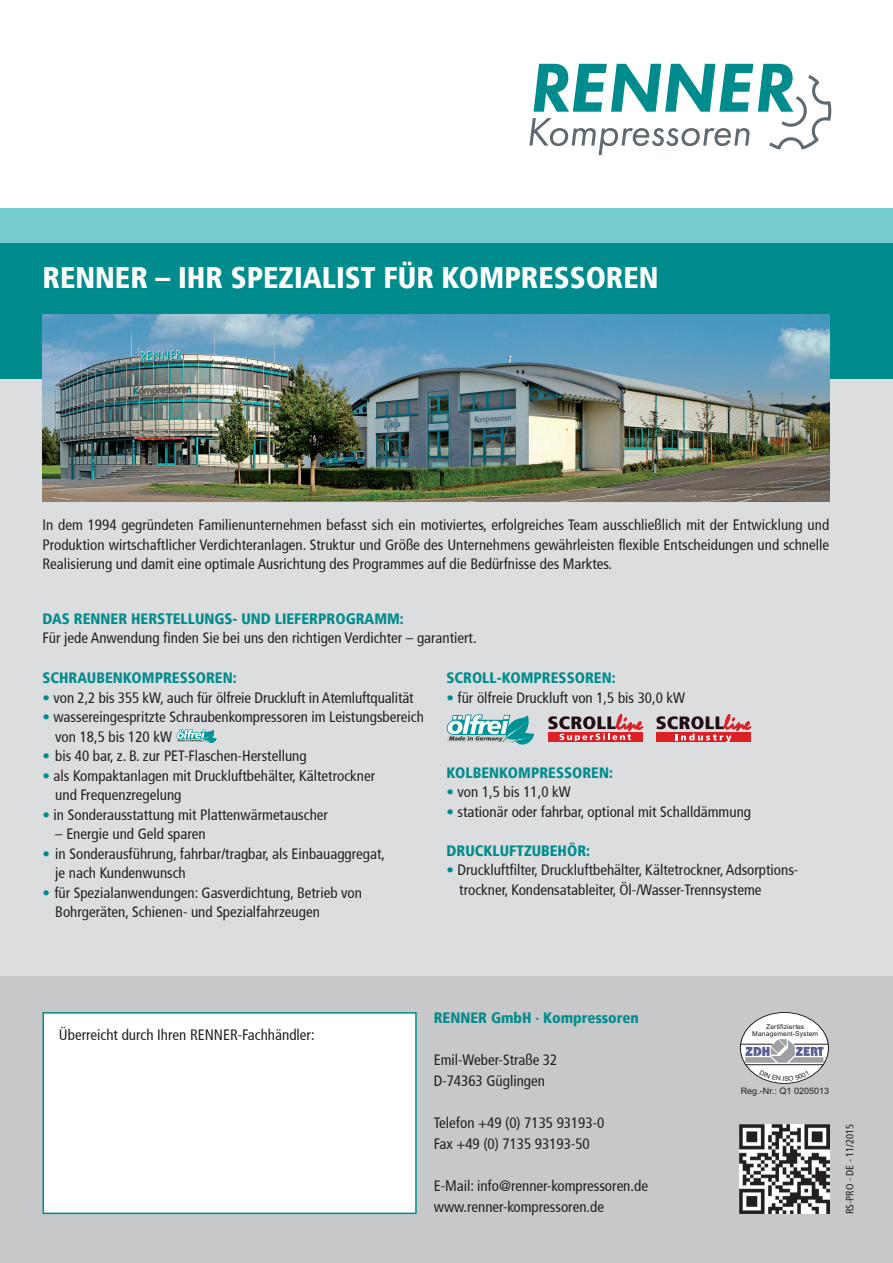
<style>
.page{position:relative;width:893px;height:1263px;background:#fff}
.page>*{position:absolute;margin:0;border:0;box-sizing:border-box;transform-origin:0 0}
.t1{font:900 condensed 29.7px "Frutiger";color:#fff}
.t2{font:condensed 15px/19.5px "Frutiger";color:#231f20}
.t3{font:900 condensed 15px "Frutiger";color:#008c8c}
.t4{font:condensed 10.5px "Frutiger";color:#231f20}
.t5{font:8.85px "Arial";color:#231f20}
.t6{font:6.6px/6.6px "Arial";letter-spacing:.015em;color:#231f20;text-align:center}
.s1{color:#008c8c}
</style>
<div class="page">
<div style="left:0;top:974px;width:893px;height:289px;background:#c7c8ca"></div>
<div style="left:43px;top:1012px;width:374px;height:202px;background:#fff;border:2px solid #008c8c"></div>
<div style="left:740px;top:1012px;width:88px;height:71px;background:#fff;border-radius:50%"></div>
<div style="left:740px;top:1012px;width:89px;height:72px;border:1px solid #231f20;border-radius:50%"></div>
<svg style="left:745px;top:1039px;width:78px;height:24px"></svg>
<hr style="left:741px;top:1044px;width:31px;height:1px;background:#231f20">
<hr style="left:794px;top:1044px;width:34px;height:1px;background:#231f20">
<hr style="left:746px;top:1064px;width:77px;height:1px;background:#231f20">
<img style="left:740px;top:1124px;width:89px;height:90px">
<div style="left:0;top:370px;width:893px;height:605px;background:#dcdddf"></div>
<div style="left:0;top:242px;width:893px;height:136px;background:#008c8c"></div>
<div style="left:0;top:208px;width:893px;height:34px;background:#77ccd0"></div>
<img style="left:43px;top:315px;width:786px;height:187px">
<svg style="left:176px;top:729px;width:41px;height:14px"></svg>
<svg style="left:548px;top:714px;width:95px;height:27px"></svg>
<svg style="left:446px;top:714px;width:88px;height:31px"></svg>
<svg style="left:529px;top:64px;width:302px;height:91px"></svg>
<svg style="left:656px;top:714px;width:95px;height:27px"></svg>
<svg style="left:759px;top:1076px;width:50px;height:5px"></svg>
<h1 class="t1" style="left:43px;top:260px;width:618px">RENNER – IHR SPEZIALIST FÜR KOMPRESSOREN</h1>
<p class="t2" style="left:43px;top:515px;width:788px;text-align:justify">In dem 1994 gegründeten Familienunternehmen befasst sich ein motiviertes, erfolgreiches Team ausschließlich mit der Entwicklung und Produktion wirtschaftlicher Verdichteranlagen. Struktur und Größe des Unternehmens gewährleisten flexible Entscheidungen und schnelle Realisierung und damit eine optimale Ausrichtung des Programmes auf die Bedürfnisse des Marktes.</p>
<p class="t3" style="left:43px;top:609px;width:363px">DAS RENNER HERSTELLUNGS- UND LIEFERPROGRAMM:</p>
<p class="t2" style="left:43px;top:628px;width:436px">Für jede Anwendung finden Sie bei uns den richtigen Verdichter – garantiert.</p>
<p class="t3" style="left:43px;top:669px;width:196px">SCHRAUBENKOMPRESSOREN:</p>
<p class="t2" style="left:43px;top:688px;width:373px"><span class="s1">•</span> von 2,2 bis 355 kW, auch für ölfreie Druckluft in Atemluftqualität</p>
<p class="t2" style="left:55px;top:707px;width:370px;text-indent:-13px"><span class="s1">•</span> wassereingespritzte Schraubenkompressoren im Leistungsbereich von 18,5 bis 120 kW</p>
<p class="t2" style="left:43px;top:746px;width:266px"><span class="s1">•</span> bis 40 bar, z. B. zur PET-Flaschen-Herstellung</p>
<p class="t2" style="left:55px;top:766px;width:321px;text-indent:-13px"><span class="s1">•</span> als Kompaktanlagen mit Druckluftbehälter, Kältetrockner und Frequenzregelung</p>
<p class="t2" style="left:43px;top:805px;width:287px"><span class="s1">•</span> in Sonderausstattung mit Plattenwärmetauscher</p>
<p class="t2" style="left:55px;top:824px;width:152px">– Energie und Geld sparen</p>
<p class="t2" style="left:55px;top:844px;width:331px;text-indent:-13px"><span class="s1">•</span> in Sonderausführung, fahrbar/tragbar, als Einbauaggregat, je nach Kundenwunsch</p>
<p class="t2" style="left:55px;top:883px;width:308px;text-indent:-13px"><span class="s1">•</span> für Spezialanwendungen: Gasverdichtung, Betrieb von<br>Bohrgeräten, Schienen- und Spezialfahrzeugen</p>
<p class="t3" style="left:446px;top:669px;width:171px">SCROLL-KOMPRESSOREN:</p>
<p class="t2" style="left:446px;top:688px;width:240px"><span class="s1">•</span> für ölfreie Druckluft von 1,5 bis 30,0 kW</p>
<p class="t3" style="left:446px;top:763px;width:168px">KOLBENKOMPRESSOREN:</p>
<p class="t2" style="left:446px;top:782px;width:126px"><span class="s1">•</span> von 1,5 bis 11,0 kW</p>
<p class="t2" style="left:446px;top:802px;width:306px"><span class="s1">•</span> stationär oder fahrbar, optional mit Schalldämmung</p>
<p class="t3" style="left:446px;top:841px;width:145px">DRUCKLUFTZUBEHÖR:</p>
<p class="t2" style="left:459px;top:860px;width:341px;text-indent:-13px"><span class="s1">•</span> Druckluftfilter, Druckluftbehälter, Kältetrockner, Adsorptions&shy;trockner, Kondensatableiter, Öl-/Wasser-Trennsysteme</p>
<p class="t2" style="left:59px;top:1025px;width:257px">Überreicht durch Ihren RENNER-Fachhändler:</p>
<p class="t3" style="left:434px;top:1009px;width:206px">RENNER GmbH ∙ Kompressoren</p>
<p class="t2" style="left:434px;top:1050px;width:125px;line-height:21px">Emil-Weber-Straße 32<br>D-74363 Güglingen</p>
<p class="t2" style="left:434px;top:1113px;width:172px;line-height:21px">Telefon +49 (0) 7135 93193-0<br>Fax +49 (0) 7135 93193-50</p>
<p class="t2" style="left:434px;top:1176px;width:216px;line-height:21px">E-Mail: info@renner-kompressoren.de www.renner-kompressoren.de</p>
<p class="t6" style="left:752px;top:1024px;width:67px">Zertifiziertes<br>Management-System</p>
<p class="t5" style="left:741px;top:1085px;width:90px">Reg.-Nr.: Q1 0205013</p>
<p class="t4" style="left:844px;top:1214px;width:92px;rotate:-90deg">RS-PRO - DE - 11/2015</p>
</div>
